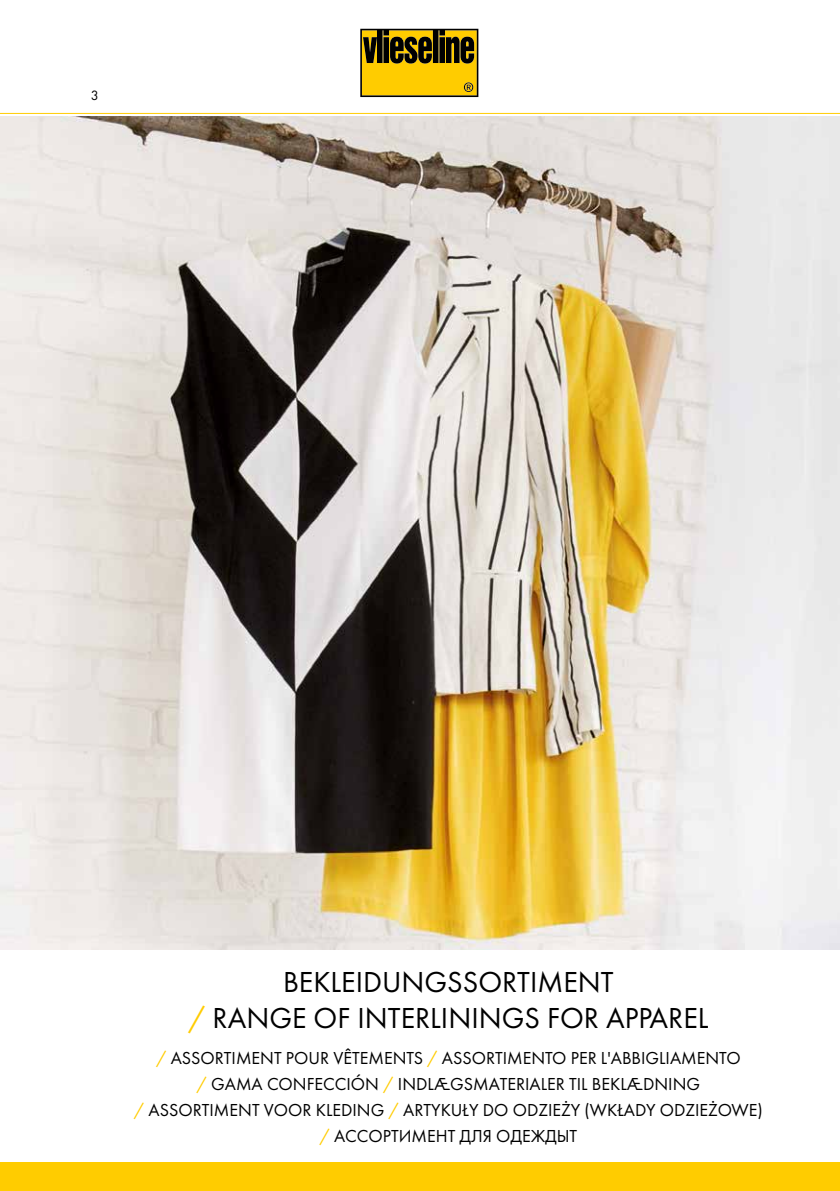
<style>
.page{position:relative;width:840px;height:1191px;background:#fff}
.page>*{position:absolute;margin:0;border:0;box-sizing:border-box;transform-origin:0 0}
.t1{font:30px/36px "Futura Book TT";color:#000;text-align:center}
.t2{font:18px/26px "Futura Book TT";color:#000;text-align:center}
.t3{font:14px "Futura Book TT";color:#000}
.s1{color:#fc0}
</style>
<div class="page">
<hr style="left:0;top:113px;width:839px;height:1px;background:#fc0">
<img style="left:0;top:116px;width:839px;height:834px">
<svg style="left:360px;top:29px;width:118px;height:68px;background:#a38408"></svg>
<div style="left:0;top:1162px;width:839px;height:29px;background:#fc0"></div>
<p class="t3" style="left:91px;top:87px;width:9px">3</p>
<h1 class="t1" style="left:188px;top:963px;width:521px">BEKLEIDUNGSSORTIMENT<br><span class="s1">/</span> RANGE OF INTERLININGS FOR APPAREL</h1>
<p class="t2" style="left:134px;top:1044px;width:630px"><span class="s1">/</span> ASSORTIMENT POUR VÊTEMENTS <span class="s1">/</span> ASSORTIMENTO PER L'ABBIGLIAMENTO<br><span class="s1">/</span> GAMA CONFECCIÓN <span class="s1">/</span> INDLÆGSMATERIALER TIL BEKLÆDNING<br><span class="s1">/</span> ASSORTIMENT VOOR KLEDING <span class="s1">/</span> ARTYKUŁY DO ODZIEŻY (WKŁADY ODZIEŻOWE) <span class="s1">/</span> AССОРТИМЕНТ ДЛЯ ОДЕЖДЫT</p>
</div>
